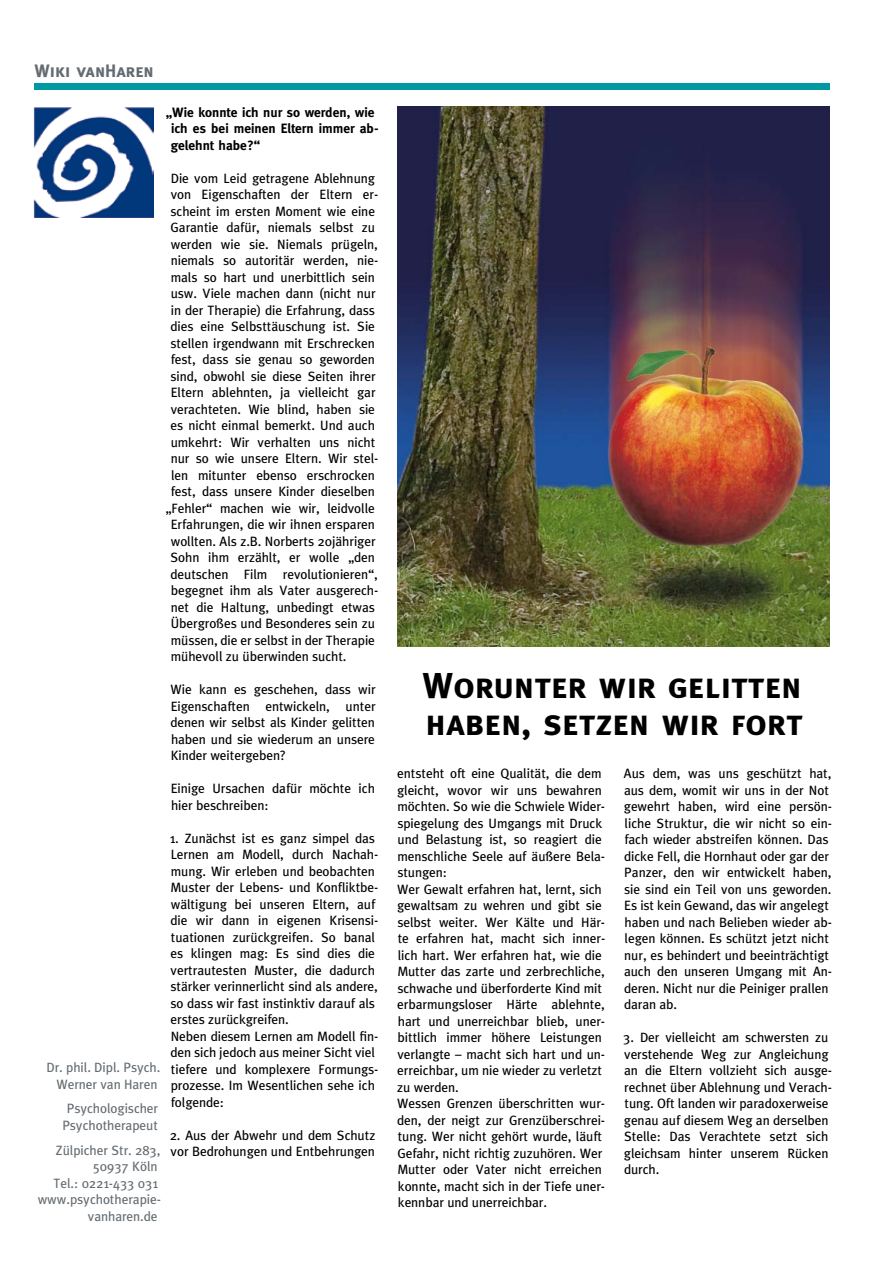
<style>
.page{position:relative;width:893px;height:1263px;background:#fff}
.page>*{position:absolute;margin:0;border:0;box-sizing:border-box;transform-origin:0 0}
.t1{font:36px/37.5px "Meta Bold Caps";color:#000}
.t2{font:18px "Meta Bold Caps";color:#656c71}
.t3{font:13.5px/16.5px "Meta";color:#000}
.t4{font:13.5px/16.5px "Meta";color:#656c71;text-align:center}
.t5{font:700 13.5px/16.5px "Meta";color:#000}
</style>
<div class="page">
<div style="left:34px;top:83px;width:795px;height:6px;background:#0098a1"></div>
<img style="left:33px;top:107px;width:121px;height:111px">
<img style="left:398px;top:106px;width:431px;height:540px">
<h2 class="t2" style="left:34px;top:60px;width:121px">Wiki vanHaren</h2>
<p class="t5" style="left:171px;top:104px;width:209px;text-indent:-5px">„Wie konnte ich nur so werden, wie ich es bei meinen Eltern immer ab&shy;gelehnt habe?“</p>
<p class="t3" style="left:171px;top:170px;width:206px">Die vom Leid getragene Ablehnung</p>
<p class="t3" style="left:171px;top:186px;width:209px">von Eigenschaften der Eltern er-</p>
<p class="t3" style="left:171px;top:203px;width:206px">scheint im ersten Moment wie eine</p>
<p class="t3" style="left:171px;top:219px;width:206px">Garantie dafür, niemals selbst zu</p>
<p class="t3" style="left:171px;top:236px;width:209px">werden wie sie. Niemals prügeln,</p>
<p class="t3" style="left:171px;top:252px;width:209px">niemals so autoritär werden, nie-</p>
<p class="t3" style="left:171px;top:269px;width:206px">mals so hart und unerbittlich sein</p>
<p class="t3" style="left:171px;top:285px;width:206px">usw. Viele machen dann (nicht nur</p>
<p class="t3" style="left:171px;top:302px;width:206px">in der Therapie) die Erfahrung, dass</p>
<p class="t3" style="left:170px;top:318px;width:206px">dies eine Selbsttäuschung ist. Sie</p>
<p class="t3" style="left:171px;top:335px;width:206px">stellen irgendwann mit Erschrecken</p>
<p class="t3" style="left:171px;top:351px;width:206px">fest, dass sie genau so geworden</p>
<p class="t3" style="left:171px;top:368px;width:206px">sind, obwohl sie diese Seiten ihrer</p>
<p class="t3" style="left:171px;top:384px;width:206px">Eltern ablehnten, ja vielleicht gar</p>
<p class="t3" style="left:171px;top:401px;width:206px">verachteten. Wie blind, haben sie</p>
<p class="t3" style="left:170px;top:417px;width:206px">es nicht einmal bemerkt. Und auch</p>
<p class="t3" style="left:171px;top:434px;width:206px">umkehrt: Wir verhalten uns nicht</p>
<p class="t3" style="left:171px;top:450px;width:209px">nur so wie unsere Eltern. Wir stel-</p>
<p class="t3" style="left:171px;top:467px;width:205px">len mitunter ebenso erschrocken</p>
<p class="t3" style="left:171px;top:483px;width:206px">fest, dass unsere Kinder dieselben</p>
<p class="t3" style="left:165px;top:500px;width:211px">„Fehler“ machen wie wir, leidvolle</p>
<p class="t3" style="left:171px;top:516px;width:206px">Erfahrungen, die wir ihnen ersparen</p>
<p class="t3" style="left:171px;top:533px;width:206px">wollten. Als z.B. Norberts 20jähriger</p>
<p class="t3" style="left:171px;top:549px;width:206px">Sohn ihm erzählt, er wolle „den</p>
<p class="t3" style="left:170px;top:566px;width:209px">deutschen Film revolutionieren“,</p>
<p class="t3" style="left:171px;top:582px;width:209px">begegnet ihm als Vater ausgerech-</p>
<p class="t3" style="left:171px;top:599px;width:206px">net die Haltung, unbedingt etwas</p>
<p class="t3" style="left:171px;top:615px;width:206px">Übergroßes und Besonderes sein zu</p>
<p class="t3" style="left:171px;top:632px;width:206px">müssen, die er selbst in der Therapie</p>
<p class="t3" style="left:171px;top:648px;width:177px">mühevoll zu überwinden sucht.</p>
<p class="t3" style="left:170px;top:681px;width:207px;text-align:justify">Wie kann es geschehen, dass wir Eigenschaften entwickeln, unter denen wir selbst als Kinder gelitten haben und sie wiederum an unsere Kinder weitergeben?</p>
<p class="t3" style="left:171px;top:780px;width:206px">Einige Ursachen dafür möchte ich hier beschreiben:</p>
<p class="t3" style="left:170px;top:830px;width:210px">1. Zunächst ist es ganz simpel das<br>Lernen am Modell, durch Nachah&shy;mung. Wir erleben und beobachten<br>Muster der Lebens- und Konfliktbe&shy;wältigung bei unseren Eltern, auf die wir dann in eigenen Krisensi&shy;tuationen zurückgreifen. So banal es klingen mag: Es sind dies die vertrautesten Muster, die dadurch stärker verinnerlicht sind als andere, so dass wir fast instinktiv darauf als erstes zurückgreifen.<br>Neben diesem Lernen am Modell fin&shy;den sich jedoch aus meiner Sicht viel tiefere und komplexere Formungs&shy;prozesse. Im Wesentlichen sehe ich folgende:</p>
<p class="t3" style="left:170px;top:1127px;width:207px">2. Aus der Abwehr und dem Schutz vor Bedrohungen und Entbehrungen</p>
<p class="t4" style="left:46px;top:1059px;width:116px">Dr. phil. Dipl. Psych.<br>Werner van Haren</p>
<p class="t4" style="left:62px;top:1100px;width:97px">Psychologischer<br>Psychotherapeut</p>
<p class="t4" style="left:38px;top:1141px;width:125px;text-align:right">Zülpicher Str. 283,<br>50937 Köln<br>Tel.: 0221-433 031 www.psychotherapie&shy;vanharen.de</p>
<h1 class="t1" style="left:423px;top:666px;width:382px">Worunter wir gelitten haben, setzen wir fort</h1>
<p class="t3" style="left:397px;top:765px;width:209px">entsteht oft eine Qualität, die dem gleicht, wovor wir uns bewahren möchten. So wie die Schwiele Wider&shy;spiegelung des Umgangs mit Druck und Belastung ist, so reagiert die menschliche Seele auf äußere Bela&shy;stungen:<br>Wer Gewalt erfahren hat, lernt, sich gewaltsam zu wehren und gibt sie selbst weiter. Wer Kälte und Här&shy;te erfahren hat, macht sich inner&shy;lich hart. Wer erfahren hat, wie die<br>Mutter das zarte und zerbrechliche, schwache und überforderte Kind mit erbarmungsloser Härte ablehnte, hart und unerreichbar blieb, uner&shy;bittlich immer höhere Leistungen verlangte – macht sich hart und un&shy;erreichbar, um nie wieder zu verletzt zu werden.<br>Wessen Grenzen überschritten wur&shy;den, der neigt zur Grenzüberschrei&shy;tung. Wer nicht gehört wurde, läuft<br>Gefahr, nicht richtig zuzuhören. Wer<br>Mutter oder Vater nicht erreichen konnte, macht sich in der Tiefe uner&shy;kennbar und unerreichbar.</p>
<p class="t3" style="left:624px;top:765px;width:209px">Aus dem, was uns geschützt hat, aus dem, womit wir uns in der Not gewehrt haben, wird eine persön&shy;liche Struktur, die wir nicht so ein&shy;fach wieder abstreifen können. Das dicke Fell, die Hornhaut oder gar der<br>Panzer, den wir entwickelt haben, sie sind ein Teil von uns geworden.<br>Es ist kein Gewand, das wir angelegt haben und nach Belieben wieder ab&shy;legen können. Es schützt jetzt nicht nur, es behindert und beeinträchtigt auch den unseren Umgang mit An&shy;deren. Nicht nur die Peiniger prallen daran ab.</p>
<p class="t3" style="left:623px;top:1029px;width:210px">3. Der vielleicht am schwersten zu verstehende Weg zur Angleichung an die Eltern vollzieht sich ausge&shy;rechnet über Ablehnung und Verach&shy;tung. Oft landen wir paradoxerweise genau auf diesem Weg an derselben<br>Stelle: Das Verachtete setzt sich gleichsam hinter unserem Rücken durch.</p>
</div>
